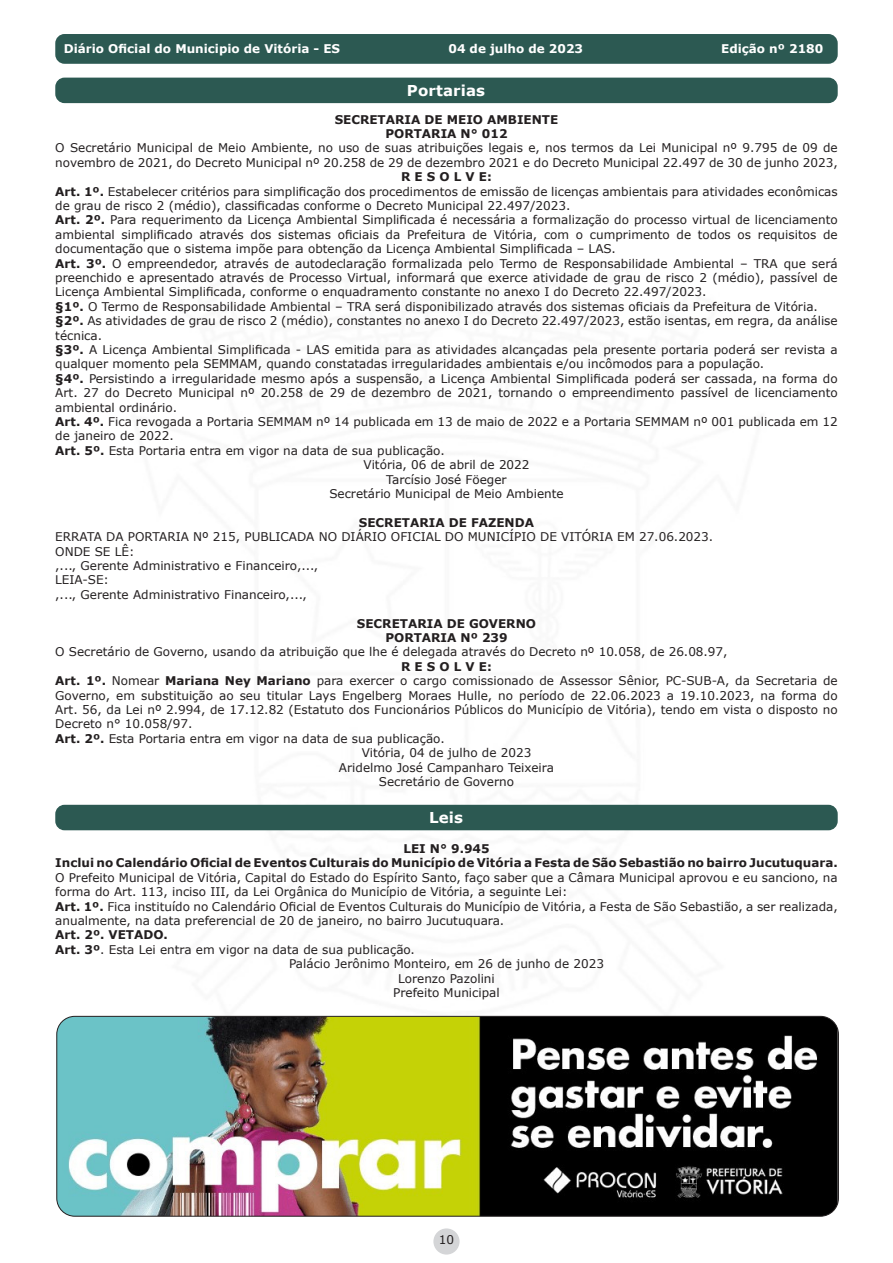
<style>
.page{position:relative;width:893px;height:1263px;background:#fff}
.page>*{position:absolute;margin:0;border:0;box-sizing:border-box;transform-origin:0 0}
.t1{font:700 15px "Verdana";letter-spacing:.01em;color:#fff}
.Body_Text_Indent{font:12px/14.4px "Verdana";color:#231f20}
.Título2{font:700 12px "Verdana";color:#231f20}
.t2{font:700 12px "Verdana";color:#fff}
.s1{font-weight:700}
</style>
<div class="page">
<img style="left:56px;top:77px;width:783px;height:1178px">
<div style="left:433px;top:1228px;width:27px;height:26px;background:#d4d5d7;border-radius:50%"></div>
<div style="left:56px;top:35px;width:781px;height:28px;background:#2c5952;border-radius:9px"></div>
<div style="left:55px;top:34px;width:783px;height:30px;border:2px solid #2c5952;border-radius:9px"></div>
<div style="left:56px;top:78px;width:781px;height:24px;background:#2c5952;border-radius:9px"></div>
<div style="left:55px;top:78px;width:783px;height:25px;border:2px solid #2c5952;border-radius:9px"></div>
<div style="left:56px;top:805px;width:781px;height:24px;background:#2c5952;border-radius:9px"></div>
<div style="left:55px;top:805px;width:783px;height:25px;border:2px solid #2c5952;border-radius:9px"></div>
<img style="left:57px;top:1016px;width:781px;height:200px">
<div style="left:56px;top:1016px;width:783px;height:200px;border:1px solid #231f20;border-radius:18px"></div>
<p class="t2" style="left:64px;top:41px;width:278px">Diário Oficial do Municipio de Vitória - ES</p>
<p class="t2" style="left:448px;top:41px;width:136px">04 de julho de 2023</p>
<p class="t2" style="left:721px;top:41px;width:104px">Edição nº 2180</p>
<p class="t1" style="left:407px;top:80px;width:80px">Portarias</p>
<p class="Título2" style="left:335px;top:111px;width:225px">SECRETARIA DE MEIO AMBIENTE</p>
<p class="Título2" style="left:385px;top:125px;width:124px">PORTARIA N° 012</p>
<p class="Body_Text_Indent" style="left:55px;top:141px;width:784px">O Secretário Municipal de Meio Ambiente, no uso de suas atribuições legais e, nos termos da Lei Municipal nº 9.795 de 09 de novembro de 2021, do Decreto Municipal nº 20.258 de 29 de dezembro 2021 e do Decreto Municipal 22.497 de 30 de junho 2023,</p>
<p class="Título2" style="left:401px;top:168px;width:92px">R E S O L V E:</p>
<p class="Body_Text_Indent" style="left:55px;top:184px;width:784px"><span class="s1">Art. 1º.</span> Estabelecer critérios para simplificação dos procedimentos de emissão de licenças ambientais para atividades econômicas de grau de risco 2 (médio), classificadas conforme o Decreto Municipal 22.497/2023.</p>
<p class="Body_Text_Indent" style="left:55px;top:213px;width:784px;text-align:justify"><span class="s1">Art. 2º.</span> Para requerimento da Licença Ambiental Simplificada é necessária a formalização do processo virtual de licenciamento ambiental simplificado através dos sistemas oficiais da Prefeitura de Vitória, com o cumprimento de todos os requisitos de documentação que o sistema impõe para obtenção da Licença Ambiental Simplificada – LAS.</p>
<p class="Body_Text_Indent" style="left:55px;top:256px;width:784px;text-align:justify"><span class="s1">Art. 3º.</span> O empreendedor, através de autodeclaração formalizada pelo Termo de Responsabilidade Ambiental – TRA que será preenchido e apresentado através de Processo Virtual, informará que exerce atividade de grau de risco 2 (médio), passível de Licença Ambiental Simplificada, conforme o enquadramento constante no anexo I do Decreto 22.497/2023.</p>
<p class="Body_Text_Indent" style="left:55px;top:299px;width:764px"><span class="s1">§1º.</span> O Termo de Responsabilidade Ambiental – TRA será disponibilizado através dos sistemas oficiais da Prefeitura de Vitória.</p>
<p class="Body_Text_Indent" style="left:55px;top:313px;width:784px"><span class="s1">§2º.</span> As atividades de grau de risco 2 (médio), constantes no anexo I do Decreto 22.497/2023, estão isentas, em regra, da análise técnica.</p>
<p class="Body_Text_Indent" style="left:55px;top:342px;width:784px"><span class="s1">§3º.</span> A Licença Ambiental Simplificada - LAS emitida para as atividades alcançadas pela presente portaria poderá ser revista a qualquer momento pela SEMMAM, quando constatadas irregularidades ambientais e/ou incômodos para a população.</p>
<p class="Body_Text_Indent" style="left:55px;top:371px;width:784px;text-align:justify"><span class="s1">§4º.</span> Persistindo a irregularidade mesmo após a suspensão, a Licença Ambiental Simplificada poderá ser cassada, na forma do Art. 27 do Decreto Municipal nº 20.258 de 29 de dezembro de 2021, tornando o empreendimento passível de licenciamento ambiental ordinário.</p>
<p class="Body_Text_Indent" style="left:55px;top:414px;width:784px"><span class="s1">Art. 4º.</span> Fica revogada a Portaria SEMMAM nº 14 publicada em 13 de maio de 2022 e a Portaria SEMMAM nº 001 publicada em 12 de janeiro de 2022.</p>
<p class="Body_Text_Indent" style="left:55px;top:443px;width:391px"><span class="s1">Art. 5º.</span> Esta Portaria entra em vigor na data de sua publicação.</p>
<p class="Body_Text_Indent" style="left:363px;top:457px;width:168px">Vitória, 06 de abril de 2022</p>
<p class="Body_Text_Indent" style="left:386px;top:472px;width:122px">Tarcísio José Föeger</p>
<p class="Body_Text_Indent" style="left:329px;top:486px;width:236px">Secretário Municipal de Meio Ambiente</p>
<p class="Título2" style="left:359px;top:514px;width:177px">SECRETARIA DE FAZENDA</p>
<p class="Body_Text_Indent" style="left:55px;top:529px;width:659px">ERRATA DA PORTARIA Nº 215, PUBLICADA NO DIÁRIO OFICIAL DO MUNICÍPIO DE VITÓRIA EM 27.06.2023.</p>
<p class="Body_Text_Indent" style="left:55px;top:544px;width:81px">ONDE SE LÊ:</p>
<p class="Body_Text_Indent" style="left:55px;top:558px;width:264px">,..., Gerente Administrativo e Financeiro,...,</p>
<p class="Body_Text_Indent" style="left:55px;top:573px;width:55px">LEIA-SE:</p>
<p class="Body_Text_Indent" style="left:55px;top:587px;width:253px">,..., Gerente Administrativo Financeiro,...,</p>
<p class="Título2" style="left:357px;top:615px;width:181px">SECRETARIA DE GOVERNO</p>
<p class="Título2" style="left:385px;top:629px;width:124px">PORTARIA Nº 239</p>
<p class="Body_Text_Indent" style="left:55px;top:645px;width:674px">O Secretário de Governo, usando da atribuição que lhe é delegada através do Decreto nº 10.058, de 26.08.97,</p>
<p class="Título2" style="left:401px;top:658px;width:92px">R E S O L V E:</p>
<p class="Body_Text_Indent" style="left:55px;top:673px;width:784px;text-align:justify"><span class="s1">Art. 1º.</span> Nomear <span class="s1">Mariana Ney Mariano</span> para exercer o cargo comissionado de Assessor Sênior, PC-SUB-A, da Secretaria de Governo, em substituição ao seu titular Lays Engelberg Moraes Hulle, no período de 22.06.2023 a 19.10.2023, na forma do Art. 56, da Lei nº 2.994, de 17.12.82 (Estatuto dos Funcionários Públicos do Município de Vitória), tendo em vista o disposto no Decreto n° 10.058/97.</p>
<p class="Body_Text_Indent" style="left:55px;top:731px;width:391px"><span class="s1">Art. 2º.</span> Esta Portaria entra em vigor na data de sua publicação.</p>
<p class="Body_Text_Indent" style="left:362px;top:745px;width:171px">Vitória, 04 de julho de 2023</p>
<p class="Body_Text_Indent" style="left:339px;top:760px;width:217px">Aridelmo José Campanharo Teixeira</p>
<p class="Body_Text_Indent" style="left:379px;top:774px;width:137px">Secretário de Governo</p>
<p class="t1" style="left:429px;top:807px;width:35px">Leis</p>
<p class="Título2" style="left:403px;top:840px;width:88px">LEI N° 9.945</p>
<p class="Título2" style="left:55px;top:854px;width:784px">Inclui no Calendário Oficial de Eventos Culturais do Município de Vitória a Festa de São Sebastião no bairro Jucutuquara.</p>
<p class="Body_Text_Indent" style="left:55px;top:870px;width:784px">O Prefeito Municipal de Vitória, Capital do Estado do Espírito Santo, faço saber que a Câmara Municipal aprovou e eu sanciono, na forma do Art. 113, inciso III, da Lei Orgânica do Município de Vitória, a seguinte Lei:</p>
<p class="Body_Text_Indent" style="left:55px;top:899px;width:784px"><span class="s1">Art. 1º.</span> Fica instituído no Calendário Oficial de Eventos Culturais do Município de Vitória, a Festa de São Sebastião, a ser realizada, anualmente, na data preferencial de 20 de janeiro, no bairro Jucutuquara.</p>
<p class="Título2" style="left:55px;top:926px;width:114px">Art. 2º. VETADO.</p>
<p class="Body_Text_Indent" style="left:55px;top:942px;width:361px"><span class="s1">Art. 3º</span>. Esta Lei entra em vigor na data de sua publicação.</p>
<p class="Body_Text_Indent" style="left:289px;top:956px;width:316px">Palácio Jerônimo Monteiro, em 26 de junho de 2023</p>
<p class="Body_Text_Indent" style="left:398px;top:971px;width:98px">Lorenzo Pazolini</p>
<p class="Body_Text_Indent" style="left:393px;top:985px;width:108px">Prefeito Municipal</p>
<p class="Body_Text_Indent" style="left:439px;top:1232px;width:17px">10</p>
</div>
